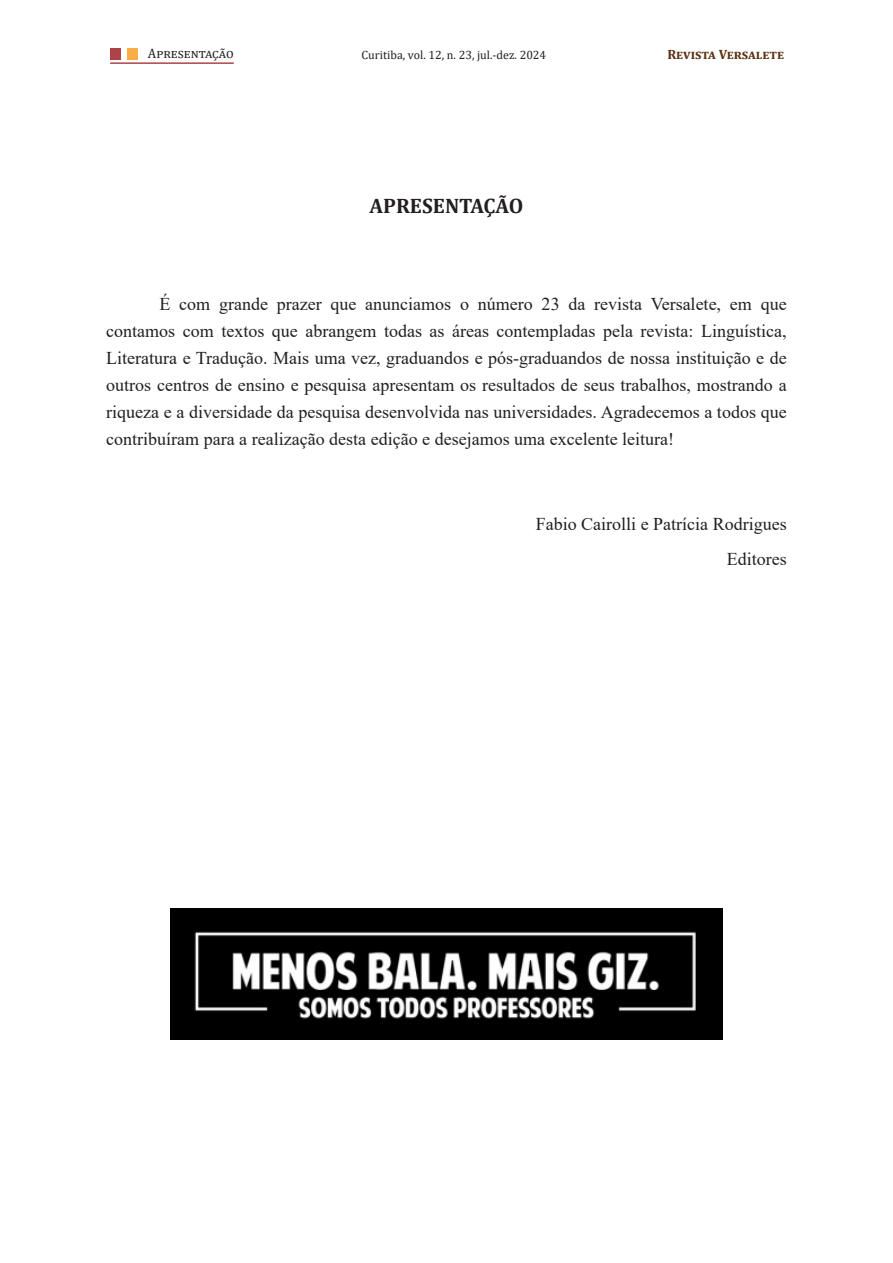
<style>
.page{position:relative;width:893px;height:1263px;background:#fff}
.page>*{position:absolute;margin:0;border:0;box-sizing:border-box;transform-origin:0 0}
.t1{font:700 76.5px "Cambria";color:#ad4348}
.Título-artigo{font:700 21px "Cambria";color:#231f20}
.conteúdo_texto{font:18px/27px "Times New Roman";color:#231f20;text-align:justify}
.nomes_dos_editores{font:18px "Times New Roman";color:#231f20}
.t2{font:700 13.5px "Cambria";color:#5b3011}
.t3{font:13.5px "Cambria";color:#231f20}
.t4{font:12px "Cambria";color:#231f20}
.s1{color:#f8ad47}
</style>
<div class="page">
<hr style="left:110px;top:62px;width:124px;height:2px;background:#af4449">
<img style="left:171px;top:909px;width:551px;height:130px">
<h1 class="t1" style="left:106px;top:-21px;width:37px">.<span class="s1">.</span></h1>
<p class="t3" style="left:148px;top:46px;width:87px">Apresentação</p>
<p class="t4" style="left:361px;top:48px;width:186px">Curitiba, vol. 12, n. 23, jul.-dez. 2024</p>
<p class="t2" style="left:667px;top:45px;width:118px">Revista Versalete</p>
<p class="Título-artigo" style="left:369px;top:191px;width:155px">APRESENTAÇÃO</p>
<p class="conteúdo_texto" style="left:106px;top:290px;width:682px;text-indent:53px">É com grande prazer que anunciamos o número 23 da revista Versalete, em que contamos com textos que abrangem todas as áreas contempladas pela revista: Linguística, Literatura e Tradução. Mais uma vez, graduandos e pós-graduandos de nossa instituição e de outros centros de ensino e pesquisa apresentam os resultados de seus trabalhos, mostrando a riqueza e a diversidade da pesquisa desenvolvida nas universidades. Agradecemos a todos que contribuíram para a realização desta edição e desejamos uma excelente leitura!</p>
<p class="nomes_dos_editores" style="left:536px;top:511px;width:252px">Fabio Cairolli e Patrícia Rodrigues</p>
<p class="nomes_dos_editores" style="left:727px;top:546px;width:61px">Editores</p>
</div>
